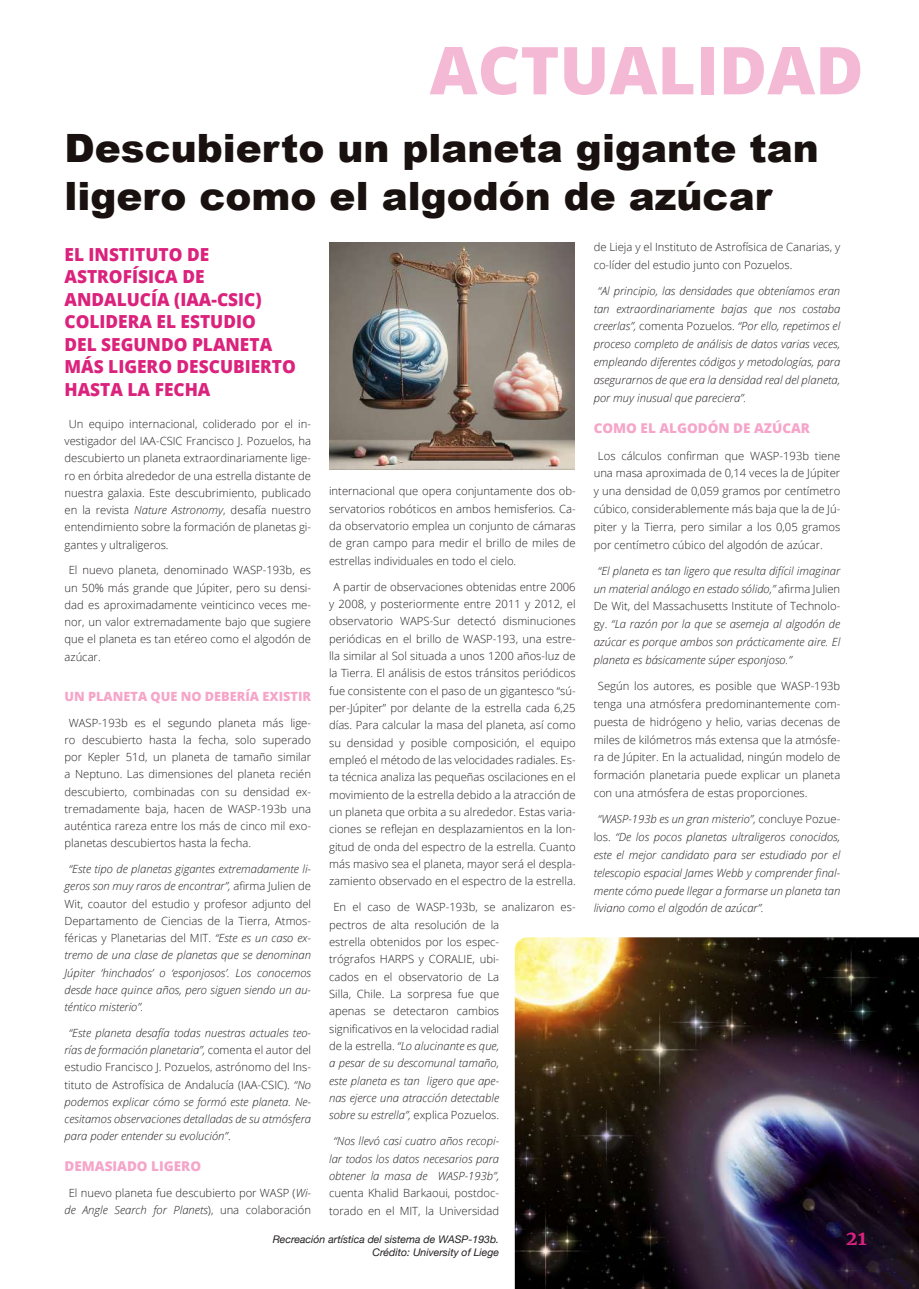
<style>
.page{position:relative;width:919px;height:1289px;background:#fff}
.page>*{position:absolute;margin:0;border:0;box-sizing:border-box;transform-origin:0 0}
.t1{font:800 66px "Open Sans";color:#f4bad5}
.t2{font:900 39px/48px "Arial";color:#19110f}
.t3{font:700 19.5px "Merriweather";color:#db227c}
.t4{font:800 18px/22.5px "Open Sans";color:#db227c;scale:.96 1}
.t5{font:800 13.5px "Open Sans";color:#f5a5c9}
.t6{font:800 12.75px "Open Sans";color:#f5a5c9}
.t7{font:300 11.25px/17.4px "Open Sans";color:#231f20;text-align:justify}
.t8{font:italic 300 11.25px/17.9px "Open Sans";color:#231f20;text-align:justify}
.t9{font:italic 10.5px/13.5px "Helvetica Neue";color:#231f20;text-align:right}
.s1{font-style:normal}
.s2{font-style:italic}
</style>
<div class="page">
<img style="left:329px;top:242px;width:245px;height:227px">
<img style="left:514px;top:937px;width:404px;height:351px">
<h1 class="t1" style="left:429px;top:20px;width:435px">ACTUALIDAD</h1>
<h2 class="t2" style="left:64px;top:123px;width:755px">Descubierto un planeta gigante tan ligero como el algodón de azúcar</h2>
<h3 class="t4" style="left:64px;top:242px;width:242px">EL INSTITUTO DE<br>ASTROFÍSICA DE<br>ANDALUCÍA (IAA-CSIC)<br>COLIDERA EL ESTUDIO<br>DEL SEGUNDO PLANETA<br>MÁS LIGERO DESCUBIERTO<br>HASTA LA FECHA</h3>
<p class="t7" style="left:593px;top:237px;width:248px;line-height:17.9px">de Lieja y el Instituto de Astrofísica de Canarias, y co-líder del estudio junto con Pozuelos.</p>
<p class="t8" style="left:593px;top:281px;width:248px;text-indent:4px">“Al principio, las densidades que obteníamos eran tan extraordinariamente bajas que nos costaba creerlas”, <span class="s1">comenta Pozuelos.</span> “Por ello, repetimos el proceso completo de análisis de datos varias veces, empleando diferentes códigos y metodologías, para asegurarnos de que era la densidad real del planeta, por muy inusual que pareciera”.</p>
<p class="t5" style="left:593px;top:418px;width:218px">COMO EL ALGODÓN DE AZÚCAR</p>
<p class="t7" style="left:593px;top:446px;width:248px;line-height:17.9px;text-indent:4px">Los cálculos confirman que WASP-193b tiene una masa aproximada de 0,14 veces la de Júpiter y una densidad de 0,059 gramos por centímetro cúbico, considerablemente más baja que la de Jú&shy;piter y la Tierra, pero similar a los 0,05 gramos por centímetro cúbico del algodón de azúcar.</p>
<p class="t8" style="left:593px;top:561px;width:248px;text-indent:4px">“El planeta es tan ligero que resulta difícil imaginar un material análogo en estado sólido,” <span class="s1">afirma Julien De Wit, del Massachusetts Institute of Technolo&shy;gy.</span> “La razón por la que se asemeja al algodón de azúcar es porque ambos son prácticamente aire. El planeta es básicamente súper esponjoso.”</p>
<p class="t7" style="left:593px;top:677px;width:248px;line-height:17.9px;text-indent:4px">Según los autores, es posible que WASP-193b tenga una atmósfera predominantemente com&shy;puesta de hidrógeno y helio, varias decenas de miles de kilómetros más extensa que la atmósfe&shy;ra de Júpiter. En la actualidad, ningún modelo de formación planetaria puede explicar un planeta con una atmósfera de estas proporciones.</p>
<p class="t8" style="left:593px;top:809px;width:248px;text-indent:4px">“WASP-193b es un gran misterio”, <span class="s1">concluye Pozue&shy;los.</span> “De los pocos planetas ultraligeros conocidos, este el mejor candidato para ser estudiado por el telescopio espacial James Webb y comprender final&shy;mente cómo puede llegar a formarse un planeta tan liviano como el algodón de azúcar”.</p>
<p class="t7" style="left:64px;top:415px;width:248px;text-indent:4px">Un equipo internacional, coliderado por el in&shy;vestigador del IAA-CSIC Francisco J. Pozuelos, ha descubierto un planeta extraordinariamente lige&shy;ro en órbita alrededor de una estrella distante de nuestra galaxia. Este descubrimiento, publicado en la revista <span class="s2">Nature Astronomy</span>, desafía nuestro entendimiento sobre la formación de planetas gi&shy;gantes y ultraligeros.</p>
<p class="t7" style="left:64px;top:561px;width:248px;text-indent:4px">El nuevo planeta, denominado WASP-193b, es un 50% más grande que Júpiter, pero su densi&shy;dad es aproximadamente veinticinco veces me&shy;nor, un valor extremadamente bajo que sugiere que el planeta es tan etéreo como el algodón de azúcar.</p>
<p class="t6" style="left:64px;top:686px;width:248px">UN PLANETA QUE NO DEBERÍA EXISTIR</p>
<p class="t7" style="left:64px;top:713px;width:248px;text-indent:4px">WASP-193b es el segundo planeta más lige&shy;ro descubierto hasta la fecha, solo superado por Kepler 51d, un planeta de tamaño similar a Neptuno. Las dimensiones del planeta recién descubierto, combinadas con su densidad ex&shy;tremadamente baja, hacen de WASP-193b una auténtica rareza entre los más de cinco mil exo&shy;planetas descubiertos hasta la fecha.</p>
<p class="t8" style="left:64px;top:859px;width:248px;line-height:17.2px;text-indent:4px">“Este tipo de planetas gigantes extremadamente li&shy;geros son muy raros de encontrar”, <span class="s1">afirma Julien de Wit, coautor del estudio y profesor adjunto del Departamento de Ciencias de la Tierra, Atmos&shy;féricas y Planetarias del MIT.</span> “Este es un caso ex&shy;tremo de una clase de planetas que se denominan Júpiter ‘hinchados’ o ‘esponjosos’. Los conocemos desde hace quince años, pero siguen siendo un au&shy;téntico misterio”.</p>
<p class="t8" style="left:64px;top:1023px;width:248px;line-height:17.2px;text-indent:4px">“Este planeta desafía todas nuestras actuales teo&shy;rías de formación planetaria”, <span class="s1">comenta el autor del estudio Francisco J. Pozuelos, astrónomo del Ins&shy;tituto de Astrofísica de Andalucía (IAA-CSIC).</span> “No podemos explicar cómo se formó este planeta. Ne&shy;cesitamos observaciones detalladas de su atmósfera para poder entender su evolución”<span class="s1">.</span></p>
<p class="t5" style="left:64px;top:1156px;width:138px">DEMASIADO LIGERO</p>
<p class="t7" style="left:64px;top:1183px;width:248px;text-align:center">El nuevo planeta fue descubierto por WASP (<span class="s2">Wi&shy;de Angle Search for Planets</span>), una colaboración</p>
<p class="t7" style="left:329px;top:482px;width:248px">internacional que opera conjuntamente dos ob&shy;servatorios robóticos en ambos hemisferios. Ca&shy;da observatorio emplea un conjunto de cámaras de gran campo para medir el brillo de miles de estrellas individuales en todo el cielo.</p>
<p class="t7" style="left:329px;top:577px;width:248px;text-align:center">A partir de observaciones obtenidas entre 2006 y 2008, y posteriormente entre 2011 y 2012, el observatorio WAPS-Sur detectó disminuciones periódicas en el brillo de WASP-193, una estre&shy;lla similar al Sol situada a unos 1200 años-luz de la Tierra. El análisis de estos tránsitos periódicos fue consistente con el paso de un gigantesco “sú&shy;per-Júpiter” por delante de la estrella cada 6,25 días. Para calcular la masa del planeta, así como su densidad y posible composición, el equipo empleó el método de las velocidades radiales. Es&shy;ta técnica analiza las pequeñas oscilaciones en el movimiento de la estrella debido a la atracción de un planeta que orbita a su alrededor. Estas varia&shy;ciones se reflejan en desplazamientos en la lon&shy;gitud de onda del espectro de la estrella. Cuanto más masivo sea el planeta, mayor será el despla&shy;zamiento observado en el espectro de la estrella.</p>
<p class="t7" style="left:329px;top:898px;width:248px;text-align:left;text-indent:4px">En el caso de WASP-193b, se analizaron es&shy;pectros de alta resolución de la<br>estrella obtenidos por los espec-<br>trógrafos HARPS y CORALIE, ubi-<br>cados en el observatorio de La<br>Silla, Chile. La sorpresa fue que<br>apenas se detectaron cambios<br>significativos en la velocidad radial<br>de la estrella. <span class="s2">“Lo alucinante es que,<br>a pesar de su descomunal tamaño,<br>este planeta es tan ligero que ape-<br>nas ejerce una atracción detectable<br>sobre su estrella”,</span> explica Pozuelos.</p>
<p class="t8" style="left:329px;top:1131px;width:171px;line-height:17.4px;text-align:center">“Nos llevó casi cuatro años recopi&shy;lar todos los datos necesarios para obtener la masa de WASP-193b”,</p>
<p class="t7" style="left:329px;top:1184px;width:171px">cuenta Khalid Barkaoui, postdoc&shy;torado en el MIT, la Universidad</p>
<p class="t9" style="left:273px;top:1232px;width:228px">Recreación artística del sistema de WASP-193b.<br>Crédito: University of Liege</p>
<h3 class="t3" style="left:845px;top:1224px;width:22px">21</h3>
</div>
